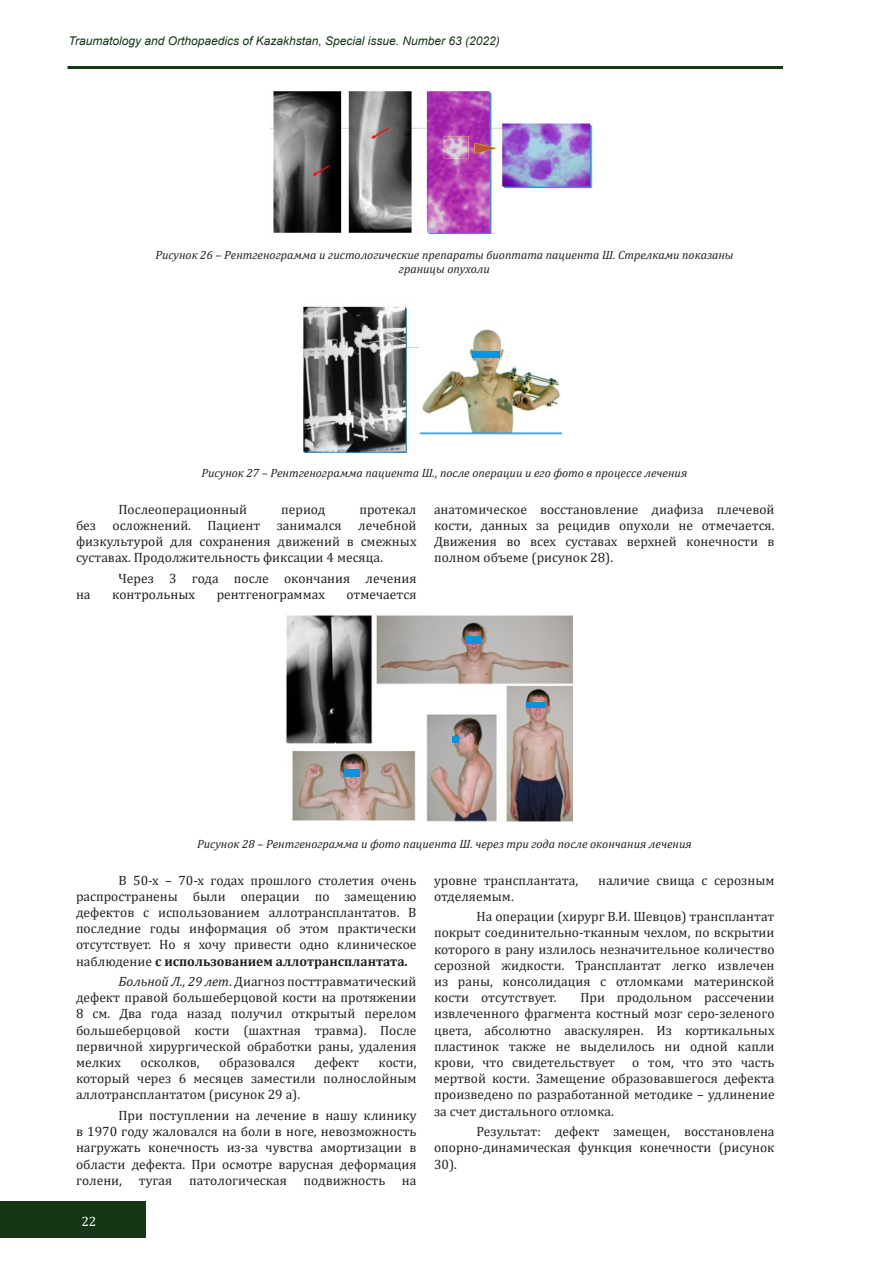
<style>
.page{position:relative;width:893px;height:1263px;background:#fff}
.page>*{position:absolute;margin:0;border:0;box-sizing:border-box;transform-origin:0 0}
.t1{font:13.5px/16.2px "Cambria";color:#231f20;text-align:justify}
.t2{font:13.5px "Cambria";color:#fff}
.Название_рисунка{font:italic 12px "Cambria";color:#231f20}
.t3{font:italic 12px "Arial";color:#153716}
.s1{font-weight:700}
.s2{font-style:italic}
</style>
<div class="page">
<div style="left:0;top:1202px;width:146px;height:36px;background:#153716"></div>
<hr style="left:68px;top:66px;width:715px;height:3px;background:#153716">
<img style="left:270px;top:90px;width:323px;height:144px">
<img style="left:302px;top:306px;width:259px;height:146px">
<div style="left:472px;top:351px;width:28px;height:6px;background:#0994db"></div>
<img style="left:286px;top:615px;width:287px;height:208px">
<div style="left:344px;top:770px;width:16px;height:7px;background:#0994db"></div>
<div style="left:465px;top:636px;width:15px;height:8px;background:#0994db"></div>
<div style="left:526px;top:702px;width:20px;height:5px;background:#0994db"></div>
<svg style="left:453px;top:736px;width:6px;height:6px"></svg>
<p class="t3" style="left:69px;top:33px;width:433px">Traumatology and Orthopаedics of Kazakhstan, Special issue. Number 63 (2022)</p>
<p class="Название_рисунка" style="left:155px;top:246px;width:580px">Рисунок 26 – Рентгенограмма и гистологические препараты биоптата пациента Ш. Стрелками показаны</p>
<p class="Название_рисунка" style="left:399px;top:261px;width:92px">границы опухоли</p>
<p class="Название_рисунка" style="left:202px;top:464px;width:487px">Рисунок 27 – Рентгенограмма пациента Ш., после операции и его фото в процессе лечения</p>
<p class="t1" style="left:119px;top:501px;width:130px">Послеоперационный</p>
<p class="t1" style="left:281px;top:501px;width:46px">период</p>
<p class="t1" style="left:434px;top:501px;width:342px">анатомическое восстановление диафиза плечевой кости, данных за рецидив опухоли не отмечается.<br>Движения во всех суставах верхней конечности в полном объеме (рисунок 28).</p>
<p class="t1" style="left:76px;top:501px;width:342px;text-indent:283px">протекал без осложнений. Пациент занимался лечебной физкультурой для сохранения движений в смежных суставах. Продолжительность фиксации 4 месяца.</p>
<p class="t1" style="left:119px;top:570px;width:299px">Через 3 года после окончания лечения</p>
<p class="t1" style="left:76px;top:586px;width:16px">на</p>
<p class="t1" style="left:112px;top:586px;width:84px">контрольных</p>
<p class="t1" style="left:217px;top:586px;width:110px">рентгенограммах</p>
<p class="t1" style="left:347px;top:586px;width:71px">отмечается</p>
<p class="Название_рисунка" style="left:197px;top:835px;width:496px">Рисунок 28 – Рентгенограмма и фото пациента Ш. через три года после окончания лечения</p>
<p class="t1" style="left:76px;top:872px;width:342px;text-indent:43px">В 50-х – 70-х годах прошлого столетия очень распространены были операции по замещению дефектов с использованием аллотрансплантатов. В последние годы информация об этом практически отсутствует. Но я хочу привести одно клиническое наблюдение <span class="s1">с использованием аллотрансплантата.</span></p>
<p class="t1" style="left:76px;top:973px;width:342px;text-indent:43px"><span class="s2">Больной Л., 29 лет</span>. Диагноз посттравматический дефект правой большеберцовой кости на протяжении 8 см. Два года назад получил открытый перелом большеберцовой кости (шахтная травма). После первичной хирургической обработки раны, удаления мелких</p>
<p class="t1" style="left:434px;top:872px;width:146px">уровне трансплантата,</p>
<p class="t1" style="left:598px;top:872px;width:178px">наличие свища с серозным</p>
<p class="t1" style="left:434px;top:888px;width:81px">отделяемым.</p>
<p class="t1" style="left:434px;top:908px;width:342px;text-indent:43px">На операции (хирург В.И. Шевцов) трансплантат покрыт соединительно-тканным чехлом, по вскрытии которого в рану излилось незначительное количество серозной жидкости. Трансплантат легко извлечен из раны, консолидация с отломками материнской кости отсутствует.</p>
<p class="t1" style="left:434px;top:989px;width:342px;text-indent:146px">При продольном рассечении извлеченного фрагмента костный мозг серо-зеленого цвета, абсолютно аваскулярен. Из кортикальных пластинок также не выделилось ни одной капли крови, что свидетельствует</p>
<p class="t1" style="left:141px;top:1054px;width:61px">осколков,</p>
<p class="t1" style="left:219px;top:1054px;width:78px">образовался</p>
<p class="t1" style="left:315px;top:1054px;width:46px">дефект</p>
<p class="t1" style="left:76px;top:1054px;width:342px;text-indent:303px">кости, который через 6 месяцев заместили полнослойным аллотрансплантатом (рисунок 29 а).</p>
<p class="t1" style="left:76px;top:1107px;width:342px;text-indent:43px">При поступлении на лечение в нашу клинику в 1970 году жаловался на боли в ноге, невозможность нагружать конечность из-за чувства амортизации в области дефекта. При осмотре варусная деформация голени, тугая патологическая подвижность на</p>
<p class="t1" style="left:434px;top:1054px;width:342px;text-indent:198px">о том, что это часть мертвой кости. Замещение образовавшегося дефекта произведено по разработанной методике – удлинение за счет дистального отломка.</p>
<p class="t1" style="left:434px;top:1123px;width:342px;text-indent:43px">Результат: дефект замещен, восстановлена опорно-динамическая функция конечности (рисунок 30).</p>
<p class="t2" style="left:81px;top:1213px;width:17px">22</p>
</div>
